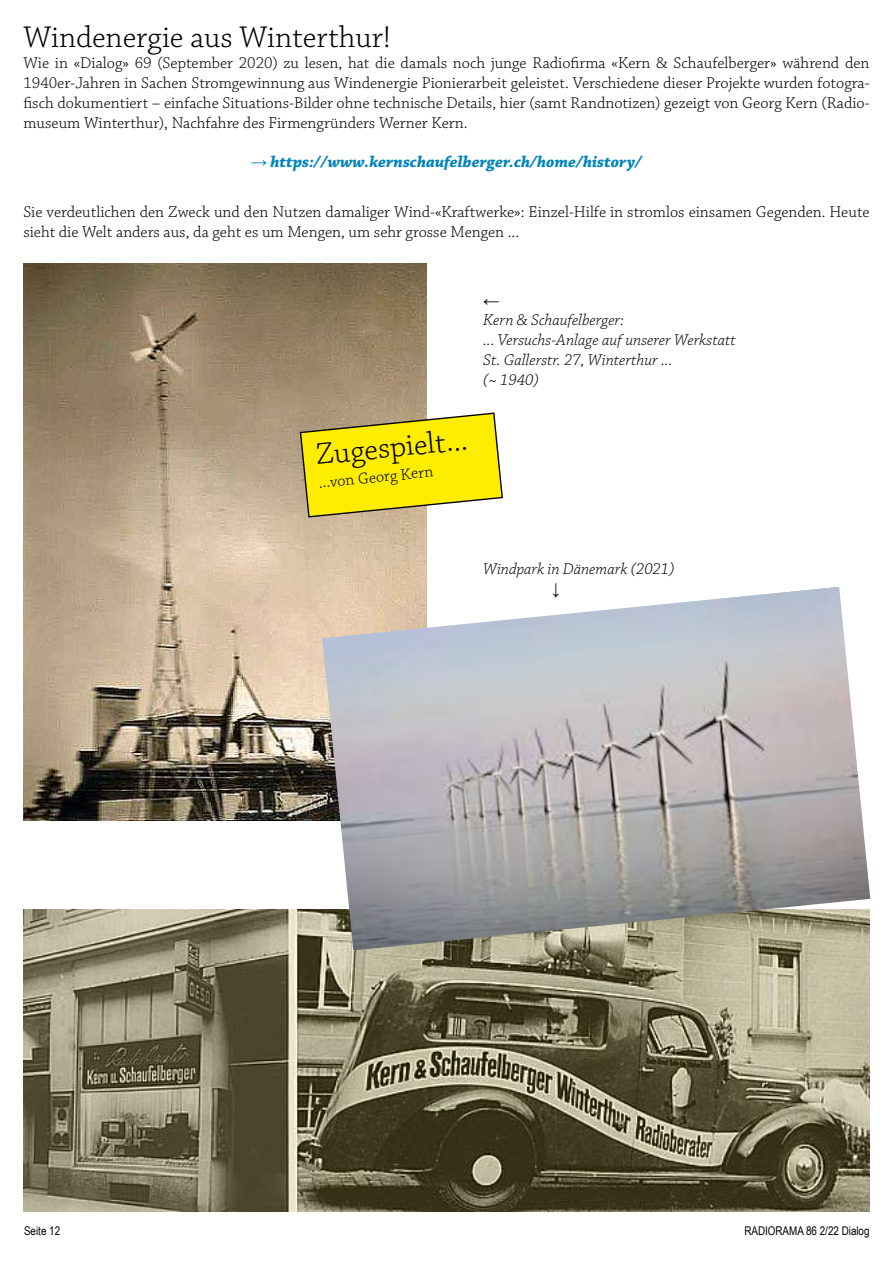
<style>
.page{position:relative;width:893px;height:1263px;background:#fff}
.page>*{position:absolute;margin:0;border:0;box-sizing:border-box;transform-origin:0 0}
.t1{font:300 31.5px "Chaparral Pro";color:#000}
.t2{font:300 16.5px/19.8px "Chaparral Pro";color:#000;text-align:justify}
.t3{font:italic 300 16.5px/19.8px "Chaparral Pro";color:#000}
.t4{font:italic 700 16.5px "Chaparral Pro";color:#0084bb}
.t5{font:16.5px "Arial";color:#000}
.t6{font:12px "Arial Narrow";color:#000}
.s1{font-family:"Arial";font-weight:400;font-style:normal}
.s2{font-style:normal}
</style>
<div class="page">
<img style="left:23px;top:910px;width:847px;height:302px">
<img style="left:23px;top:264px;width:403px;height:557px">
<svg style="left:299px;top:412px;width:204px;height:106px"></svg>
<img style="left:322px;top:587px;width:548px;height:363px">
<h1 class="t1" style="left:23px;top:20px;width:369px">Windenergie aus Winterthur!</h1>
<p class="t2" style="left:23px;top:54px;width:848px">Wie in «Dialog» 69 (September 2020) zu lesen, hat die damals noch junge Radiofirma «Kern &amp; Schaufelberger» während den 1940er-Jahren in Sachen Stromgewinnung aus Windenergie Pionierarbeit geleistet. Verschiedene dieser Projekte wurden fotogra&shy;fisch dokumentiert – einfache Situations-Bilder ohne technische Details, hier (samt Randnotizen) gezeigt von Georg Kern (Radio&shy;museum Winterthur), Nachfahre des Firmengründers Werner Kern.</p>
<p class="t4" style="left:251px;top:152px;width:393px"><span class="s1">→</span> https://www.kernschaufelberger.ch/home/history/</p>
<p class="t2" style="left:23px;top:202px;width:848px">Sie verdeutlichen den Zweck und den Nutzen damaliger Wind-«Kraftwerke»: Einzel-Hilfe in stromlos einsamen Gegenden. Heute sieht die Welt anders aus, da geht es um Mengen, um sehr grosse Mengen ...</p>
<p class="t5" style="left:483px;top:289px;width:18px">←</p>
<p class="t3" style="left:483px;top:311px;width:254px">Kern &amp; Schaufelberger:<br>... Versuchs-Anlage auf unserer Werkstatt<br>St. Gallerstr. 27, Winterthur ...<br>(<span class="s2">~</span> 1940)</p>
<h1 class="t1" style="left:314px;top:438px;width:154px;rotate:-6deg">Zugespielt...</h1>
<p class="t2" style="left:318px;top:474px;width:117px;rotate:-6deg">...von Georg Kern</p>
<p class="t3" style="left:483px;top:559px;width:193px">Windpark in Dänemark (2021)</p>
<p class="t5" style="left:552px;top:577px;width:10px">↓</p>
<p class="t6" style="left:24px;top:1222px;width:38px">Seite 12</p>
<p class="t6" style="left:744px;top:1222px;width:127px">RADIORAMA 86 2/22 Dialog</p>
</div>
